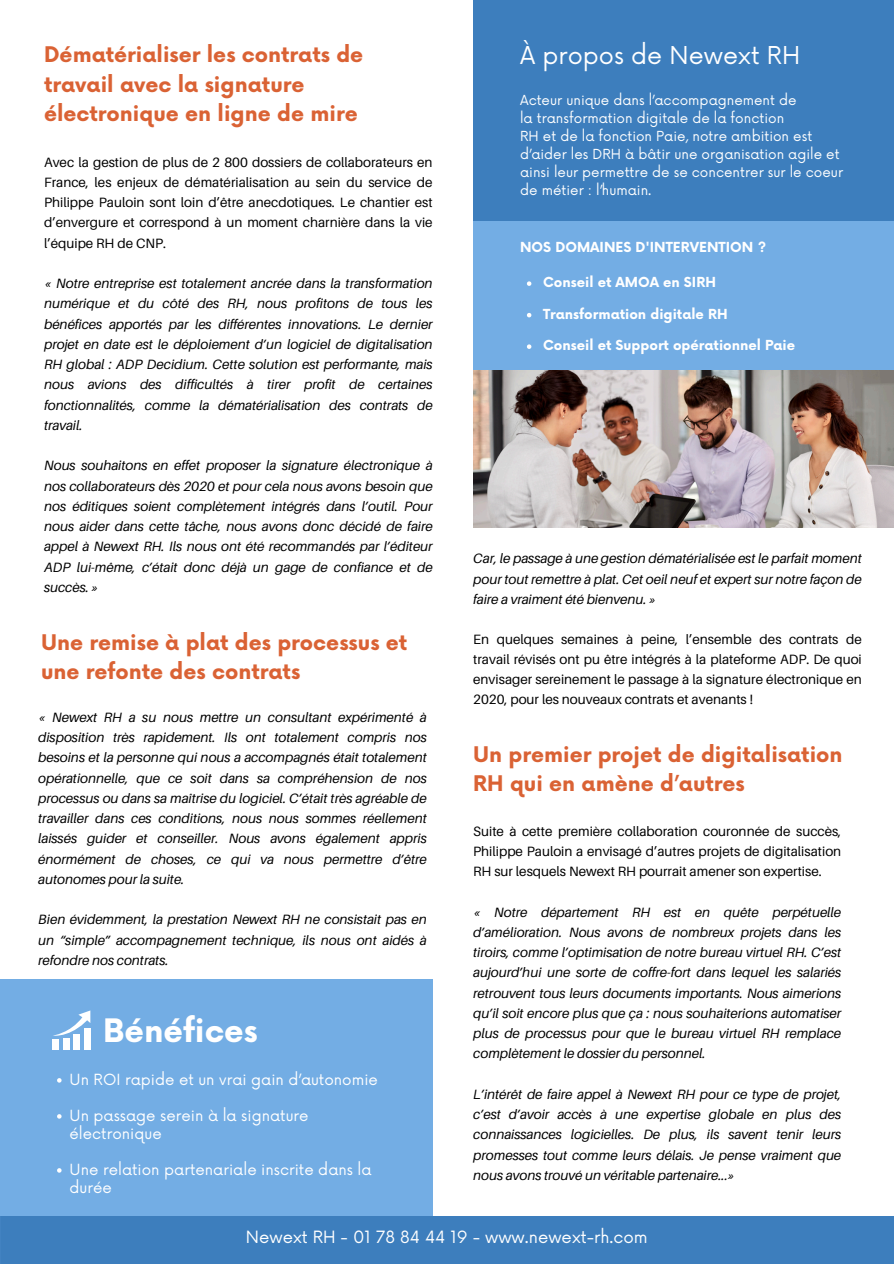
<style>
.page{position:relative;width:894px;height:1264px;background:#fff}
.page>*{position:absolute;margin:0;border:0;box-sizing:border-box;transform-origin:0 0}
.t1{font:700 31.5px "Now";color:#fff}
.t2{font:24px "Now";color:#fff}
.t3{font:700 21px/29.2px "Now";color:#da6234}
.t4{font:16.5px "Now";color:#fff}
.t5{font:15px/18px "Now";color:#fff}
.t6{font:italic 13.5px/20.2px "Aileron";color:#000;text-align:justify}
.t7{font:13.5px/20.2px "Aileron";color:#000;text-align:justify}
.t8{font:13.5px/18px "Now";color:#fff}
.t9{font:700 13.5px "Now";color:#fff}
</style>
<div class="page">
<div style="left:0;top:979px;width:432px;height:237px;background:#73ade4"></div>
<div style="left:0;top:1216px;width:893px;height:47px;background:#3d7ebd"></div>
<div style="left:53px;top:1039px;width:6px;height:10px;background:#fff"></div>
<div style="left:63px;top:1037px;width:7px;height:12px;background:#fff"></div>
<div style="left:73px;top:1034px;width:7px;height:15px;background:#fff"></div>
<div style="left:84px;top:1027px;width:6px;height:22px;background:#fff"></div>
<svg style="left:53px;top:1010px;width:37px;height:26px"></svg>
<div style="left:473px;top:0;width:420px;height:220px;background:#3d7ebd"></div>
<div style="left:473px;top:221px;width:420px;height:150px;background:#73ade4"></div>
<img style="left:473px;top:371px;width:419px;height:156px">
<svg style="left:57px;top:1078px;width:5px;height:4px"></svg>
<svg style="left:57px;top:1114px;width:5px;height:4px"></svg>
<svg style="left:57px;top:1168px;width:5px;height:4px"></svg>
<svg style="left:527px;top:281px;width:4px;height:5px"></svg>
<svg style="left:527px;top:313px;width:4px;height:4px"></svg>
<svg style="left:527px;top:344px;width:4px;height:5px"></svg>
<h2 class="t3" style="left:44px;top:42px;width:320px">Dématérialiser les contrats de travail avec la signature électronique en ligne de mire</h2>
<p class="t7" style="left:44px;top:151px;width:390px">Avec la gestion de plus de 2 800 dossiers de collaborateurs en France, les enjeux de dématérialisation au sein du service de Philippe Pauloin sont loin d’être anecdotiques. Le chantier est d’envergure et correspond à un moment charnière dans la vie l’équipe RH de CNP.</p>
<p class="t6" style="left:44px;top:273px;width:390px">« Notre entreprise est totalement ancrée dans la transformation numérique et du côté des RH, nous profitons de tous les bénéfices apportés par les différentes innovations. Le dernier projet en date est le déploiement d’un logiciel de digitalisation RH global : ADP Decidium. Cette solution est performante, mais nous avions des difficultés à tirer profit de certaines fonctionnalités, comme la dématérialisation des contrats de travail.</p>
<p class="t6" style="left:44px;top:455px;width:390px">Nous souhaitons en effet proposer la signature électronique à nos collaborateurs dès 2020 et pour cela nous avons besoin que nos éditiques soient complètement intégrés dans l’outil. Pour nous aider dans cette tâche, nous avons donc décidé de faire appel à Newext RH. Ils nous ont été recommandés par l’éditeur ADP lui-même, c’était donc déjà un gage de confiance et de succès. »</p>
<h5 class="t3" style="left:41px;top:629px;width:367px">Une remise à plat des processus et une refonte des contrats</h5>
<p class="t6" style="left:38px;top:706px;width:390px">« Newext RH a su nous mettre un consultant expérimenté à disposition très rapidement. Ils ont totalement compris nos besoins et la personne qui nous a accompagnés était totalement opérationnelle, que ce soit dans sa compréhension de nos processus ou dans sa maîtrise du logiciel. C’était très agréable de travailler dans ces conditions, nous nous sommes réellement laissés guider et conseiller. Nous avons également appris énormément de choses, ce qui va nous permettre d’être autonomes pour la suite.</p>
<p class="t6" style="left:38px;top:909px;width:390px">Bien évidemment, la prestation Newext RH ne consistait pas en un “simple” accompagnement technique, ils nous ont aidés à refondre nos contrats.</p>
<p class="t1" style="left:103px;top:1013px;width:156px">Bénéfices</p>
<p class="t5" style="left:70px;top:1070px;width:310px">Un ROI rapide et un vrai gain d’autonomie</p>
<p class="t5" style="left:70px;top:1106px;width:240px">Un passage serein à la signature électronique</p>
<p class="t5" style="left:70px;top:1160px;width:303px">Une relation partenariale inscrite dans la durée</p>
<p class="t2" style="left:520px;top:42px;width:281px">À propos de Newext RH</p>
<p class="t8" style="left:520px;top:92px;width:278px">Acteur unique dans l’accompagnement de</p>
<h3 class="t8" style="left:520px;top:110px;width:265px">la transformation digitale de la fonction</h3>
<p class="t8" style="left:520px;top:128px;width:324px">RH et de la fonction Paie, notre ambition est d’aider les DRH à bâtir une organisation agile et ainsi leur permettre de se concentrer sur le coeur de métier : l’humain.</p>
<p class="t9" style="left:520px;top:240px;width:247px">NOS DOMAINES D'INTERVENTION ?</p>
<p class="t9" style="left:543px;top:275px;width:174px">Conseil et AMOA en SIRH</p>
<p class="t9" style="left:543px;top:306px;width:186px">Transformation digitale RH</p>
<p class="t9" style="left:543px;top:338px;width:253px">Conseil et Support opérationnel Paie</p>
<h1 class="t6" style="left:473px;top:548px;width:390px">Car, le passage à une gestion dématérialisée est le parfait moment pour tout remettre à plat. Cet oeil neuf et expert sur notre façon de faire a vraiment été bienvenu. »</h1>
<p class="t7" style="left:473px;top:628px;width:390px">En quelques semaines à peine, l’ensemble des contrats de travail révisés ont pu être intégrés à la plateforme ADP. De quoi envisager sereinement le passage à la signature électronique en 2020, pour les nouveaux contrats et avenants !</p>
<h3 class="t3" style="left:473px;top:741px;width:371px">Un premier projet de digitalisation<br>RH qui en amène d’autres</h3>
<p class="t7" style="left:473px;top:820px;width:369px">Suite à cette première collaboration couronnée de succès, Philippe Pauloin a envisagé d’autres projets de digitalisation RH sur lesquels Newext RH pourrait amener son expertise.</p>
<p class="t6" style="left:473px;top:901px;width:369px">« Notre département RH est en quête perpétuelle d’amélioration. Nous avons de nombreux projets dans les tiroirs, comme l’optimisation de notre bureau virtuel RH. C’est aujourd’hui une sorte de coffre-fort dans lequel les salariés retrouvent tous leurs documents importants. Nous aimerions qu’il soit encore plus que ça : nous souhaiterions automatiser plus de processus pour que le bureau virtuel RH remplace complètement le dossier du personnel.</p>
<p class="t6" style="left:473px;top:1083px;width:369px">L’intérêt de faire appel à Newext RH pour ce type de projet, c’est d’avoir accès à une expertise globale en plus des connaissances logicielles. De plus, ils savent tenir leurs promesses tout comme leurs délais. Je pense vraiment que nous avons trouvé un véritable partenaire...»</p>
<p class="t4" style="left:246px;top:1227px;width:403px">Newext RH - 01 78 84 44 19 - www.newext-rh.com</p>
</div>
